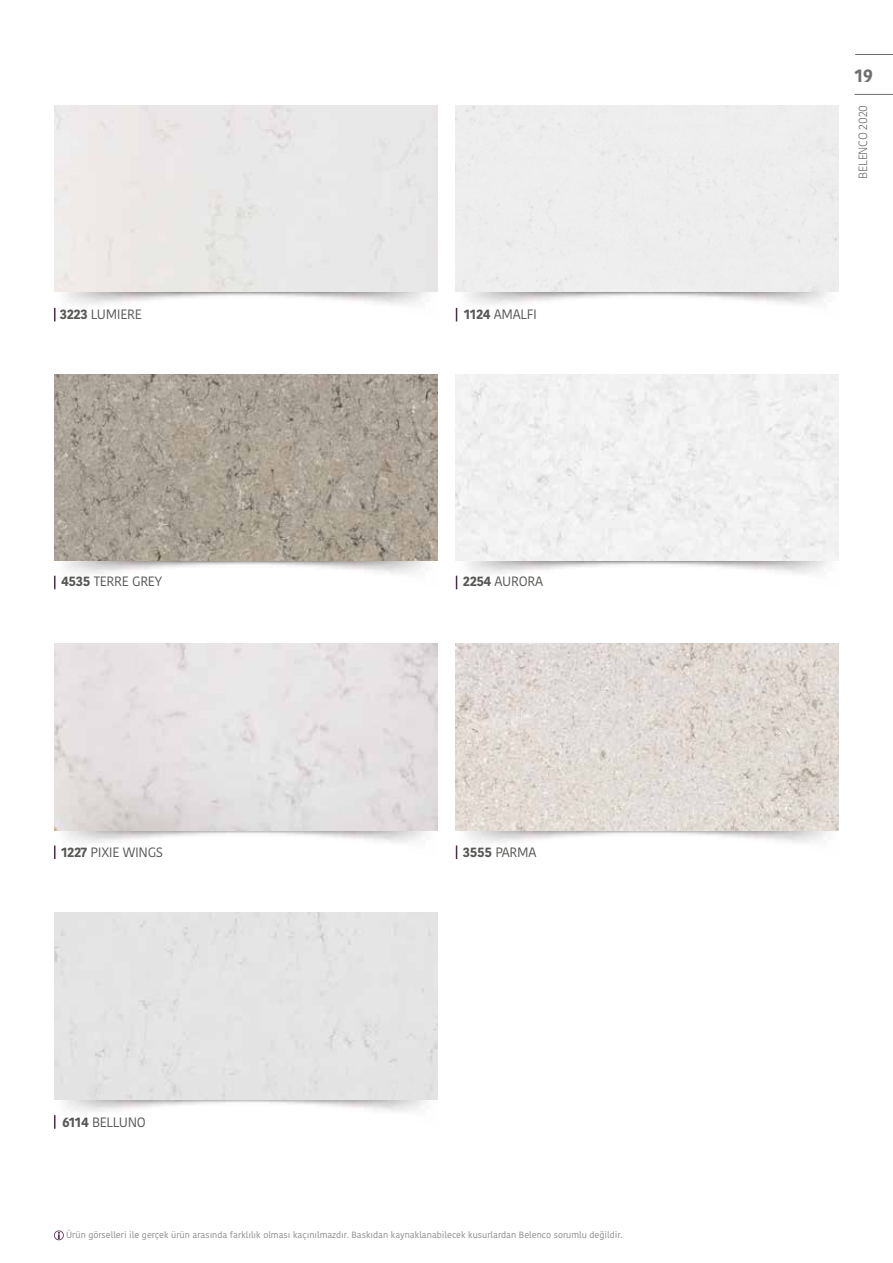
<style>
.page{position:relative;width:893px;height:1263px;background:#fff}
.page>*{position:absolute;margin:0;border:0;box-sizing:border-box;transform-origin:0 0}
.t1{font:700 18px "Kohinoor Bangla";color:#706f6f}
.t2{font:13.5px "Kohinoor Bangla";letter-spacing:-.025em;color:#575756}
.t3{font:300 12px "Kohinoor Bangla";letter-spacing:-.025em;color:#000}
.t4{font:9px "Kohinoor Bangla";color:#878787}
.s1{font-weight:700}
</style>
<div class="page">
<img style="left:456px;top:830px;width:383px;height:27px">
<hr style="left:855px;top:54px;width:38px;height:1px;background:#706f6f">
<hr style="left:855px;top:94px;width:38px;height:1px;background:#706f6f">
<svg style="left:54px;top:1230px;width:10px;height:10px"></svg>
<svg style="left:54px;top:374px;width:383px;height:187px;background:#a9a195"></svg>
<svg style="left:54px;top:643px;width:383px;height:187px;background:#e3dfe0"></svg>
<div style="left:54px;top:912px;width:383px;height:187px;background:#e3e3e3"></div>
<div style="left:456px;top:105px;width:383px;height:187px;background:#eee"></div>
<svg style="left:54px;top:308px;width:2px;height:13px"></svg>
<svg style="left:54px;top:576px;width:2px;height:13px"></svg>
<svg style="left:54px;top:845px;width:2px;height:14px"></svg>
<svg style="left:54px;top:1115px;width:2px;height:14px"></svg>
<svg style="left:456px;top:308px;width:1px;height:13px"></svg>
<svg style="left:456px;top:576px;width:1px;height:13px"></svg>
<svg style="left:456px;top:845px;width:1px;height:14px"></svg>
<div style="left:55px;top:105px;width:383px;height:187px;background:#e8e8e8"></div>
<div style="left:456px;top:374px;width:383px;height:187px;background:#f1f1f1"></div>
<svg style="left:456px;top:643px;width:383px;height:187px;background:#dfd8d3"></svg>
<h2 class="t2" style="left:60px;top:304px;width:84px"><span class="s1">3223</span> LUMIERE</h2>
<h2 class="t2" style="left:464px;top:304px;width:75px"><span class="s1">1124</span> AMALFI</h2>
<h2 class="t2" style="left:61px;top:571px;width:102px"><span class="s1">4535</span> TERRE GREY</h2>
<h2 class="t2" style="left:463px;top:571px;width:82px"><span class="s1">2254</span> AURORA</h2>
<h2 class="t2" style="left:61px;top:842px;width:104px"><span class="s1">1227</span> PIXIE WINGS</h2>
<h2 class="t2" style="left:463px;top:842px;width:75px"><span class="s1">3555</span> PARMA</h2>
<h2 class="t2" style="left:62px;top:1112px;width:85px"><span class="s1">6114</span> BELLUNO</h2>
<p class="t4" style="left:66px;top:1228px;width:558px">Ürün görselleri ile gerçek ürün arasında farklılık olması kaçınılmazdır. Baskıdan kaynaklanabilecek kusurlardan Belenco sorumlu değildir.</p>
<h1 class="t1" style="left:855px;top:60px;width:20px">19</h1>
<h3 class="t3" style="left:854px;top:179px;width:75px;rotate:-90deg">BELENCO 2020</h3>
</div>
